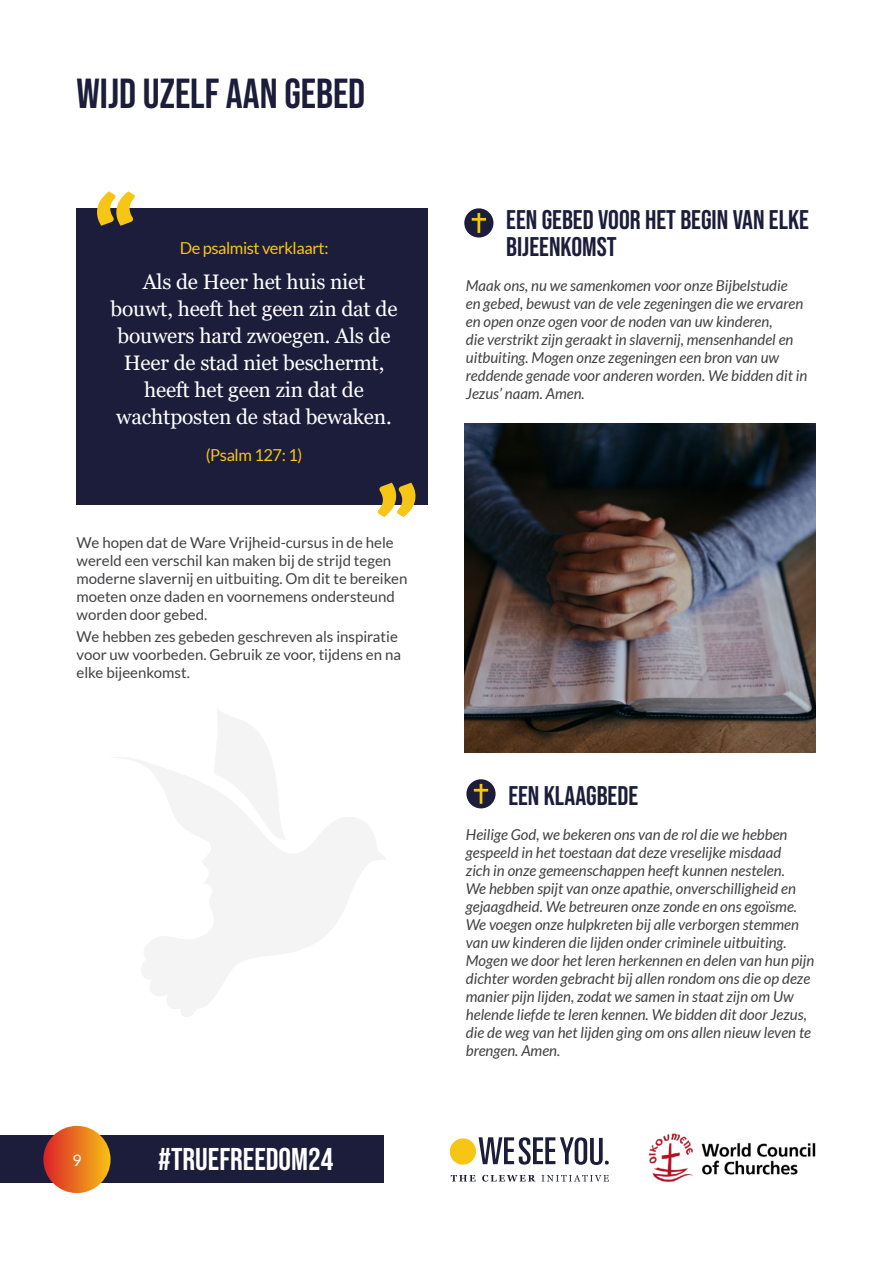
<style>
.page{position:relative;width:893px;height:1263px;background:#fff}
.page>*{position:absolute;margin:0;border:0;box-sizing:border-box;transform-origin:0 0}
.t1{font:42px "Bebas Neue";color:#1b1d3a}
.t2{font:31.5px "Bebas Neue";color:#fff}
.t3{font:27px/27px "Bebas Neue";color:#1b1d3a}
.t4{font:21px/27px "Georgia";letter-spacing:-.01em;color:#fff;text-align:center}
.t5{font:16.5px "Lato";letter-spacing:-.025em;color:#f7c514}
.t6{font:15.75px "Lato";color:#fff}
.t7{font:italic 15px/18px "Lato";color:#414042}
.t8{font:15px/18px "Lato";color:#414042}
</style>
<div class="page">
<div style="left:464px;top:208px;width:29px;height:30px;background:#1b1d3a;border-radius:50%"></div>
<svg style="left:472px;top:213px;width:14px;height:20px"></svg>
<div style="left:466px;top:779px;width:30px;height:29px;background:#1b1d3a;border-radius:50%"></div>
<svg style="left:474px;top:784px;width:14px;height:20px"></svg>
<div style="left:77px;top:209px;width:351px;height:296px;background:#1b1d3a"></div>
<svg style="left:97px;top:191px;width:38px;height:35px"></svg>
<svg style="left:378px;top:483px;width:37px;height:34px"></svg>
<img style="left:464px;top:423px;width:352px;height:330px">
<svg style="left:451px;top:1175px;width:25px;height:6px"></svg>
<svg style="left:482px;top:1175px;width:53px;height:6px"></svg>
<svg style="left:542px;top:1175px;width:67px;height:6px"></svg>
<svg style="left:450px;top:1137px;width:159px;height:28px"></svg>
<img style="left:648px;top:1133px;width:168px;height:49px">
<div style="left:0;top:1135px;width:383px;height:48px;background:#1b1d3a"></div>
<div style="left:43px;top:1126px;width:68px;height:67px;background:linear-gradient(to right,#dd2328,#eebb18);border-radius:34px"></div>
<svg style="left:216px;top:709px;width:54px;height:46px"></svg>
<svg style="left:115px;top:755px;width:271px;height:262px"></svg>
<h1 class="t1" style="left:77px;top:70px;width:290px">WIJD UZELF AAN GEBED</h1>
<p class="t5" style="left:180px;top:239px;width:150px">De psalmist verklaart:</p>
<h3 class="t4" style="left:111px;top:269px;width:288px">Als de Heer het huis niet bouwt, heeft het geen zin dat de bouwers hard zwoegen. Als de<br>Heer de stad niet beschermt, heeft het geen zin dat de wachtposten de stad bewaken.</h3>
<p class="t5" style="left:206px;top:446px;width:98px">(Psalm 127: 1)</p>
<p class="t8" style="left:77px;top:533px;width:332px">We hopen dat de Ware Vrijheid-cursus in de hele wereld een verschil kan maken bij de strijd tegen moderne slavernij en uitbuiting. Om dit te bereiken moeten onze daden en voornemens ondersteund worden door gebed.</p>
<p class="t8" style="left:77px;top:627px;width:326px">We hebben zes gebeden geschreven als inspiratie voor uw voorbeden. Gebruik ze voor, tijdens en na elke bijeenkomst.</p>
<p class="t6" style="left:72px;top:1152px;width:11px">9</p>
<h2 class="t2" style="left:158px;top:1141px;width:177px">#TRUEFREEDOM24</h2>
<h3 class="t3" style="left:506px;top:205px;width:304px">EEN GEBED VOOR HET BEGIN VAN ELKE<br>BIJEENKOMST</h3>
<p class="t7" style="left:466px;top:277px;width:343px">Maak ons, nu we samenkomen voor onze Bijbelstudie<br>en gebed, bewust van de vele zegeningen die we ervaren en open onze ogen voor de noden van uw kinderen,<br>die verstrikt zijn geraakt in slavernij, mensenhandel en uitbuiting. Mogen onze zegeningen een bron van uw reddende genade voor anderen worden. We bidden dit in Jezus’ naam. Amen.</p>
<h3 class="t3" style="left:508px;top:781px;width:131px">EEN KLAAGBEDE</h3>
<p class="t7" style="left:466px;top:825px;width:350px">Heilige God, we bekeren ons van de rol die we hebben gespeeld in het toestaan dat deze vreselijke misdaad<br>zich in onze gemeenschappen heeft kunnen nestelen.<br>We hebben spijt van onze apathie, onverschilligheid en gejaagdheid. We betreuren onze zonde en ons egoïsme.<br>We voegen onze hulpkreten bij alle verborgen stemmen van uw kinderen die lijden onder criminele uitbuiting.<br>Mogen we door het leren herkennen en delen van hun pijn dichter worden gebracht bij allen rondom ons die op deze manier pijn lijden, zodat we samen in staat zijn om Uw helende liefde te leren kennen. We bidden dit door Jezus, die de weg van het lijden ging om ons allen nieuw leven te brengen. Amen.</p>
</div>
